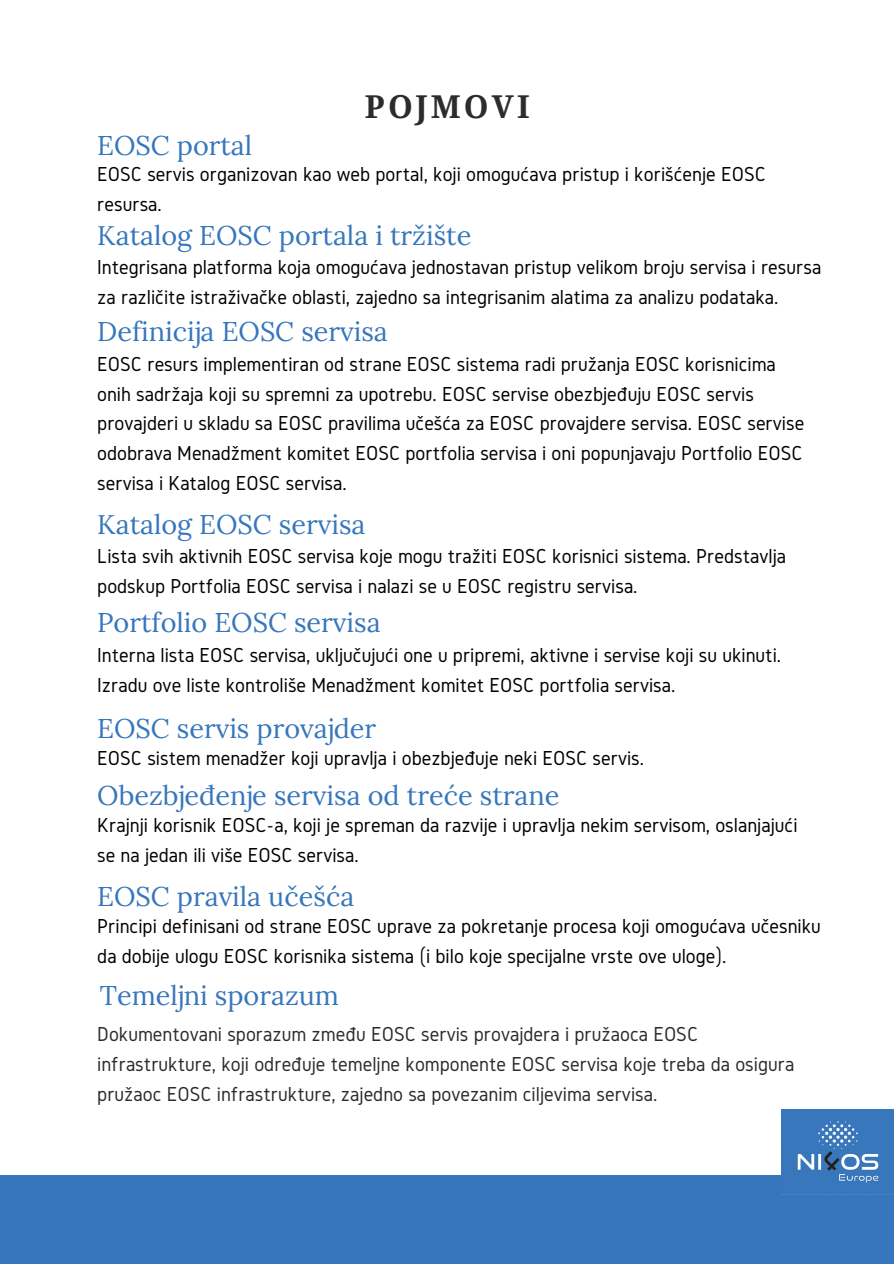
<style>
.page{position:relative;width:894px;height:1264px;background:#fff}
.page>*{position:absolute;margin:0;border:0;box-sizing:border-box;transform-origin:0 0}
.t1{font:700 31.5px "Droid Serif";letter-spacing:.1em;color:#2c2c2c}
.t2{font:27px "Lora";color:#3676bc}
.t3{font:21px/29.8px "Gidole";color:#000}
.t4{font:21px/29.8px "Gidole";color:#2c2c2c}
</style>
<div class="page">
<div style="left:0;top:1175px;width:893px;height:88px;background:#3676bc"></div>
<img style="left:781px;top:1109px;width:112px;height:74px">
<p class="t2" style="left:97px;top:128px;width:156px">EOSC portal</p>
<h1 class="t1" style="left:364px;top:89px;width:166px">POJMOVI</h1>
<p class="t3" style="left:97px;top:159px;width:670px">EOSC servis organizovan kao web portal, koji omogućava pristup i korišćenje EOSC resursa.</p>
<p class="t2" style="left:97px;top:218px;width:375px">Katalog EOSC portala i tržište</p>
<p class="t3" style="left:97px;top:252px;width:725px">Integrisana platforma koja omogućava jednostavan pristup velikom broju servisa i resursa za različite istraživačke oblasti, zajedno sa integrisanim alatima za analizu podataka.</p>
<p class="t2" style="left:97px;top:313px;width:292px">Definicija EOSC servisa</p>
<p class="t3" style="left:97px;top:348px;width:708px">EOSC resurs implementiran od strane EOSC sistema radi pružanja EOSC korisnicima onih sadržaja koji su spremni za upotrebu. EOSC servise obezbjeđuju EOSC servis provajderi u skladu sa EOSC pravilima učešća za EOSC provajdere servisa. EOSC servise odobrava Menadžment komitet EOSC portfolia servisa i oni popunjavaju Portfolio EOSC servisa i Katalog EOSC servisa.</p>
<p class="t2" style="left:97px;top:506px;width:270px">Katalog EOSC servisa</p>
<p class="t3" style="left:97px;top:541px;width:690px">Lista svih aktivnih EOSC servisa koje mogu tražiti EOSC korisnici sistema. Predstavlja podskup Portfolia EOSC servisa i nalazi se u EOSC registru servisa.</p>
<p class="t2" style="left:97px;top:604px;width:285px">Portfolio EOSC servisa</p>
<p class="t3" style="left:97px;top:640px;width:685px">Interna lista EOSC servisa, uključujući one u pripremi, aktivne i servise koji su ukinuti.<br>Izradu ove liste kontroliše Menadžment komitet EOSC portfolia servisa.</p>
<p class="t2" style="left:97px;top:710px;width:280px">EOSC servis provajder</p>
<p class="t3" style="left:97px;top:742px;width:548px">EOSC sistem menadžer koji upravlja i obezbjeđuje neki EOSC servis.</p>
<p class="t2" style="left:97px;top:778px;width:463px">Obezbjeđenje servisa od treće strane</p>
<p class="t3" style="left:97px;top:810px;width:701px">Krajnji korisnik EOSC-a, koji je spreman da razvije i upravlja nekim servisom, oslanjajući se na jedan ili više EOSC servisa.</p>
<p class="t2" style="left:97px;top:878px;width:258px">EOSC pravila učešća</p>
<p class="t3" style="left:97px;top:910px;width:725px">Principi definisani od strane EOSC uprave za pokretanje procesa koji omogućava učesniku da dobije ulogu EOSC korisnika sistema (i bilo koje specijalne vrste ove uloge).</p>
<p class="t2" style="left:100px;top:978px;width:241px">Temeljni sporazum</p>
<p class="t4" style="left:97px;top:1018px;width:698px">Dokumentovani sporazum zmeđu EOSC servis provajdera i pružaoca EOSC infrastrukture, koji određuje temeljne komponente EOSC servisa koje treba da osigura pružaoc EOSC infrastrukture, zajedno sa povezanim ciljevima servisa.</p>
</div>
